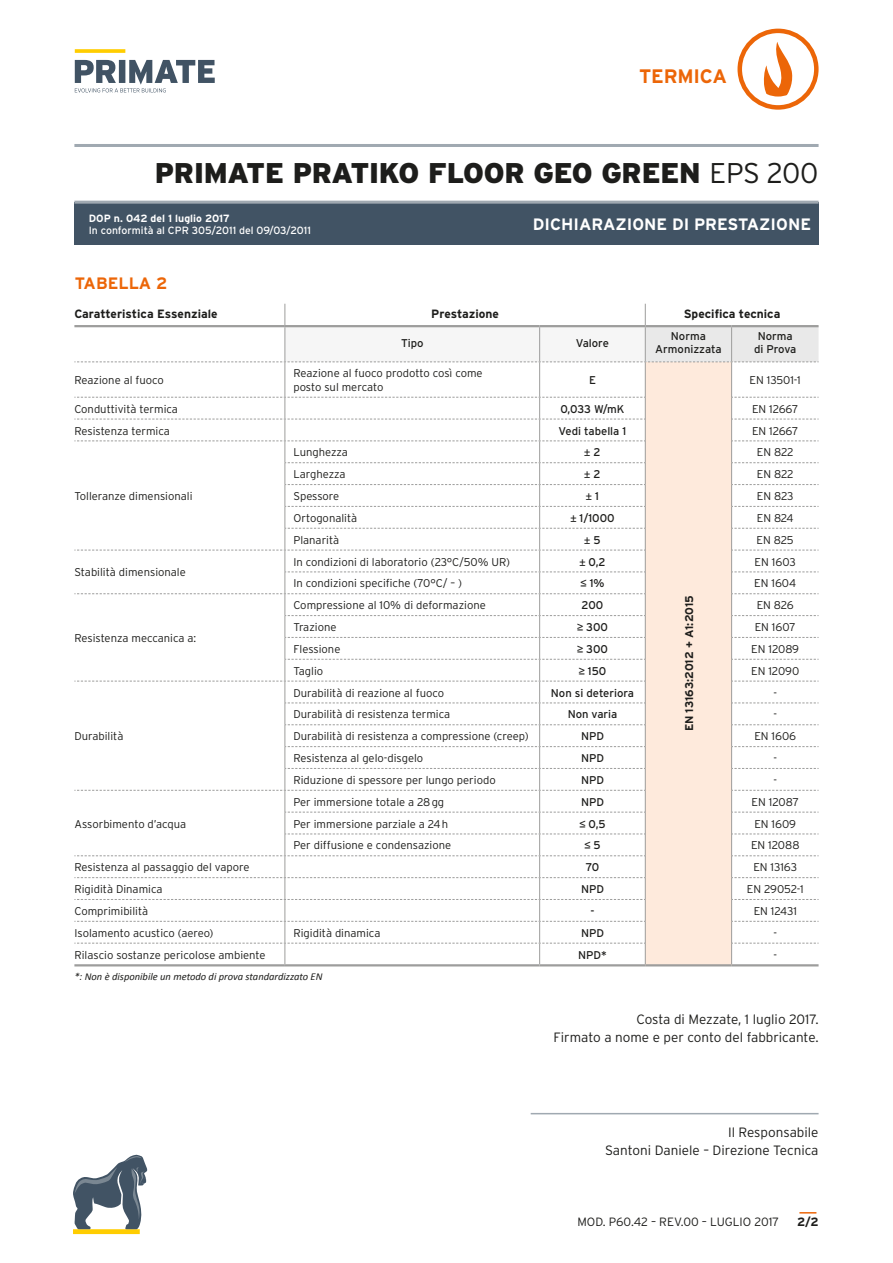
<style>
.page{position:relative;width:893px;height:1263px;background:#fff}
.page>*{position:absolute;margin:0;border:0;box-sizing:border-box;transform-origin:0 0}
.t1{font:900 28.5px "Interstate";letter-spacing:-.01em;color:#1d1d1b}
.t2{font:700 19.5px "Interstate";letter-spacing:-.01em;color:#ec6608}
.t3{font:700 16.5px "Interstate";color:#fff}
.t4{font:700 16.5px "Interstate";color:#ec6608}
.t5{font:300 13.5px/18px "Interstate";color:#1d1d1b;text-align:right}
.t6{font:700 12px "Interstate";color:#1d1d1b}
.t7{font:300 12px "Interstate";color:#1d1d1b}
.t8{font:300 11.25px/13.5px "Interstate";color:#1d1d1b}
.t9{font:11.25px/13.5px "Interstate";color:#1d1d1b;text-align:center}
.t10{font:700 11.25px "Interstate";color:#1d1d1b}
.t11{font:11.25px "Arial";color:#1d1d1b}
.t12{font:italic 10.5px "Calibri";color:#1d1d1b}
.t13{font:10.5px "Interstate";color:#fff}
.t14{font:700 10.5px "Interstate";color:#fff}
.s1{font-weight:300}
.s2{font-family:"Interstate"}
.s3{font-family:"Arial"}
</style>
<div class="page">
<svg style="left:799px;top:1212px;width:17px;height:1px"></svg>
<div style="left:74px;top:202px;width:745px;height:42px;background:#415364"></div>
<hr style="left:74px;top:144px;width:745px;height:3px;background:#a0a9b1">
<svg style="left:75px;top:49px;width:50px;height:4px"></svg>
<svg style="left:75px;top:60px;width:140px;height:32px"></svg>
<svg style="left:763px;top:42px;width:30px;height:55px"></svg>
<div style="left:737px;top:29px;width:82px;height:81px;border:4px solid #ec6608;border-radius:50%"></div>
<div style="left:73px;top:1229px;width:67px;height:5px;background:#ffcd00"></div>
<svg style="left:73px;top:1154px;width:75px;height:75px"></svg>
<hr style="left:74px;top:201px;width:745px;height:3px;background:#a0a9b1">
<div style="left:645px;top:362px;width:87px;height:603px;background:#feeadc"></div>
<hr style="left:285px;top:362px;width:1px;height:35px;background:#9d9d9c">
<hr style="left:539px;top:362px;width:1px;height:35px;background:#9d9d9c">
<hr style="left:74px;top:964px;width:211px;height:2px;background:#9d9d9c">
<hr style="left:285px;top:964px;width:255px;height:2px;background:#9d9d9c">
<hr style="left:540px;top:964px;width:105px;height:2px;background:#9d9d9c">
<hr style="left:645px;top:964px;width:87px;height:2px;background:#9d9d9c">
<hr style="left:732px;top:964px;width:87px;height:2px;background:#9d9d9c">
<hr style="left:645px;top:362px;width:1px;height:35px;background:#9d9d9c">
<hr style="left:731px;top:362px;width:1px;height:35px;background:#9d9d9c">
<svg style="left:74px;top:397px;width:572px;height:567px"></svg>
<svg style="left:731px;top:397px;width:88px;height:567px"></svg>
<svg style="left:74px;top:304px;width:745px;height:58px"></svg>
<hr style="left:531px;top:1113px;width:288px;height:1px;background:#a0a9b1">
<h2 class="t2" style="left:639px;top:65px;width:90px">TERMICA</h2>
<h1 class="t1" style="left:155px;top:156px;width:665px">PRIMATE PRATIKO FLOOR GEO GREEN <span class="s1">EPS 200</span></h1>
<p class="t14" style="left:89px;top:212px;width:143px">DOP n. 042 del 1 luglio 2017</p>
<p class="t13" style="left:89px;top:225px;width:224px">In conformità al CPR 305/2011 del 09/03/2011</p>
<h3 class="t4" style="left:75px;top:274px;width:94px">TABELLA 2</h3>
<h3 class="t3" style="left:533px;top:215px;width:280px">DICHIARAZIONE DI PRESTAZIONE</h3>
<p class="t6" style="left:74px;top:307px;width:145px">Caratteristica Essenziale</p>
<p class="t6" style="left:431px;top:307px;width:69px">Prestazione</p>
<p class="t6" style="left:684px;top:307px;width:98px">Specifica tecnica</p>
<p class="t9" style="left:401px;top:336px;width:24px">Tipo</p>
<p class="t9" style="left:576px;top:336px;width:34px">Valore</p>
<p class="t9" style="left:655px;top:329px;width:68px">Norma<br>Armonizzata</p>
<p class="t9" style="left:754px;top:329px;width:44px">Norma di Prova</p>
<p class="t8" style="left:74px;top:373px;width:91px">Reazione al fuoco</p>
<p class="t8" style="left:293px;top:366px;width:191px">Reazione al fuoco prodotto così come posto sul mercato</p>
<p class="t9" style="left:589px;top:373px;width:8px">E</p>
<p class="t8" style="left:750px;top:373px;width:53px">EN 13501-1</p>
<p class="t8" style="left:74px;top:402px;width:105px">Conduttività termica</p>
<p class="t9" style="left:560px;top:402px;width:65px">0,033 W/mK</p>
<p class="t8" style="left:752px;top:402px;width:48px">EN 12667</p>
<p class="t8" style="left:74px;top:424px;width:97px">Resistenza termica</p>
<p class="t9" style="left:559px;top:424px;width:69px">Vedi tabella 1</p>
<p class="t8" style="left:752px;top:424px;width:48px">EN 12667</p>
<p class="t8" style="left:74px;top:489px;width:120px">Tolleranze dimensionali</p>
<p class="t8" style="left:74px;top:566px;width:113px">Stabilità dimensionale</p>
<p class="t8" style="left:74px;top:631px;width:123px">Resistenza meccanica a:</p>
<p class="t8" style="left:74px;top:729px;width:51px">Durabilità</p>
<p class="t8" style="left:74px;top:817px;width:113px">Assorbimento d’acqua</p>
<p class="t8" style="left:293px;top:445px;width:56px">Lunghezza</p>
<p class="t11" style="left:584px;top:445px;width:18px">± <span class="s2">2</span></p>
<p class="t8" style="left:757px;top:445px;width:38px">EN 822</p>
<p class="t8" style="left:293px;top:467px;width:54px">Larghezza</p>
<p class="t11" style="left:584px;top:467px;width:18px">± <span class="s2">2</span></p>
<p class="t8" style="left:757px;top:467px;width:38px">EN 822</p>
<p class="t8" style="left:293px;top:489px;width:47px">Spessore</p>
<p class="t11" style="left:586px;top:489px;width:15px">± <span class="s2">1</span></p>
<p class="t8" style="left:757px;top:489px;width:38px">EN 823</p>
<p class="t8" style="left:293px;top:511px;width:65px">Ortogonalità</p>
<p class="t9" style="left:570px;top:511px;width:46px"><span class="s3">±</span> 1/1000</p>
<p class="t8" style="left:757px;top:511px;width:38px">EN 824</p>
<p class="t8" style="left:293px;top:533px;width:47px">Planarità</p>
<p class="t11" style="left:584px;top:532px;width:18px">± <span class="s2">5</span></p>
<p class="t8" style="left:757px;top:533px;width:39px">EN 825</p>
<p class="t8" style="left:293px;top:555px;width:218px">In condizioni di laboratorio (23°C/50% UR)</p>
<p class="t9" style="left:579px;top:555px;width:28px"><span class="s3">±</span> 0,2</p>
<p class="t8" style="left:755px;top:555px;width:43px">EN 1603</p>
<p class="t8" style="left:293px;top:577px;width:170px">In condizioni specifiche (70°C/ – )</p>
<p class="t9" style="left:580px;top:577px;width:26px"><span class="s3">≤</span> 1%</p>
<p class="t8" style="left:754px;top:577px;width:43px">EN 1604</p>
<p class="t10" style="left:683px;top:731px;width:138px;rotate:-90deg">EN 13163:2012 + A1:2015</p>
<p class="t8" style="left:293px;top:598px;width:194px">Compressione al 10% di deformazione</p>
<p class="t9" style="left:582px;top:598px;width:23px">200</p>
<p class="t8" style="left:757px;top:598px;width:39px">EN 826</p>
<p class="t8" style="left:293px;top:620px;width:45px">Trazione</p>
<p class="t9" style="left:577px;top:620px;width:32px"><span class="s3">≥</span> 300</p>
<p class="t8" style="left:755px;top:620px;width:43px">EN 1607</p>
<p class="t8" style="left:293px;top:642px;width:48px">Flessione</p>
<p class="t9" style="left:577px;top:642px;width:32px"><span class="s3">≥</span> 300</p>
<p class="t8" style="left:751px;top:642px;width:49px">EN 12089</p>
<p class="t8" style="left:293px;top:664px;width:31px">Taglio</p>
<p class="t9" style="left:579px;top:664px;width:29px"><span class="s3">≥</span> 150</p>
<p class="t8" style="left:751px;top:664px;width:50px">EN 12090</p>
<p class="t8" style="left:293px;top:686px;width:152px">Durabilità di reazione al fuoco</p>
<p class="t9" style="left:551px;top:686px;width:85px">Non si deteriora</p>
<p class="t8" style="left:773px;top:686px;width:5px">-</p>
<p class="t8" style="left:293px;top:708px;width:158px">Durabilità di resistenza termica</p>
<p class="t9" style="left:568px;top:708px;width:51px">Non varia</p>
<p class="t8" style="left:773px;top:708px;width:5px">-</p>
<p class="t8" style="left:293px;top:729px;width:237px">Durabilità di resistenza a compressione (creep)</p>
<p class="t9" style="left:581px;top:729px;width:25px">NPD</p>
<p class="t8" style="left:754px;top:729px;width:43px">EN 1606</p>
<p class="t8" style="left:293px;top:751px;width:131px">Resistenza al gelo-disgelo</p>
<p class="t9" style="left:581px;top:751px;width:25px">NPD</p>
<p class="t8" style="left:773px;top:751px;width:5px">-</p>
<p class="t8" style="left:293px;top:773px;width:204px">Riduzione di spessore per lungo periodo</p>
<p class="t9" style="left:581px;top:773px;width:25px">NPD</p>
<p class="t8" style="left:773px;top:773px;width:5px">-</p>
<p class="t8" style="left:293px;top:795px;width:152px">Per immersione totale a 28gg</p>
<p class="t9" style="left:581px;top:795px;width:25px">NPD</p>
<p class="t8" style="left:752px;top:795px;width:49px">EN 12087</p>
<p class="t8" style="left:293px;top:817px;width:156px">Per immersione parziale a 24h</p>
<p class="t9" style="left:579px;top:817px;width:28px"><span class="s3">≤</span> 0,5</p>
<p class="t8" style="left:754px;top:817px;width:43px">EN 1609</p>
<p class="t8" style="left:293px;top:839px;width:159px">Per diffusione e condensazione</p>
<p class="t11" style="left:584px;top:838px;width:18px">≤ <span class="s2">5</span></p>
<p class="t8" style="left:751px;top:839px;width:50px">EN 12088</p>
<p class="t8" style="left:74px;top:860px;width:176px">Resistenza al passaggio del vapore</p>
<p class="t9" style="left:586px;top:860px;width:15px">70</p>
<p class="t8" style="left:753px;top:860px;width:45px">EN 13163</p>
<p class="t8" style="left:74px;top:882px;width:90px">Rigidità Dinamica</p>
<p class="t9" style="left:581px;top:882px;width:25px">NPD</p>
<p class="t8" style="left:747px;top:882px;width:58px">EN 29052-1</p>
<p class="t8" style="left:74px;top:904px;width:75px">Comprimibilità</p>
<p class="t9" style="left:590px;top:904px;width:6px">-</p>
<p class="t8" style="left:754px;top:904px;width:45px">EN 12431</p>
<p class="t8" style="left:74px;top:926px;width:141px">Isolamento acustico (aereo)</p>
<p class="t8" style="left:293px;top:926px;width:88px">Rigidità dinamica</p>
<p class="t9" style="left:581px;top:926px;width:25px">NPD</p>
<p class="t8" style="left:773px;top:926px;width:5px">-</p>
<p class="t8" style="left:74px;top:948px;width:193px">Rilascio sostanze pericolose ambiente</p>
<p class="t9" style="left:578px;top:948px;width:30px">NPD*</p>
<p class="t8" style="left:773px;top:948px;width:5px">-</p>
<p class="t12" style="left:74px;top:969px;width:250px">*: Non è disponibile un metodo di prova standardizzato EN</p>
<p class="t5" style="left:553px;top:1010px;width:267px">Costa di Mezzate, 1 luglio 2017.<br>Firmato a nome e per conto del fabbricante.</p>
<p class="t5" style="left:605px;top:1123px;width:215px">Il Responsabile<br>Santoni Daniele – Direzione Tecnica</p>
<p class="t7" style="left:577px;top:1215px;width:203px">MOD. P60.42 – REV.00 – LUGLIO 2017</p>
<p class="t6" style="left:797px;top:1215px;width:23px">2/2</p>
</div>
